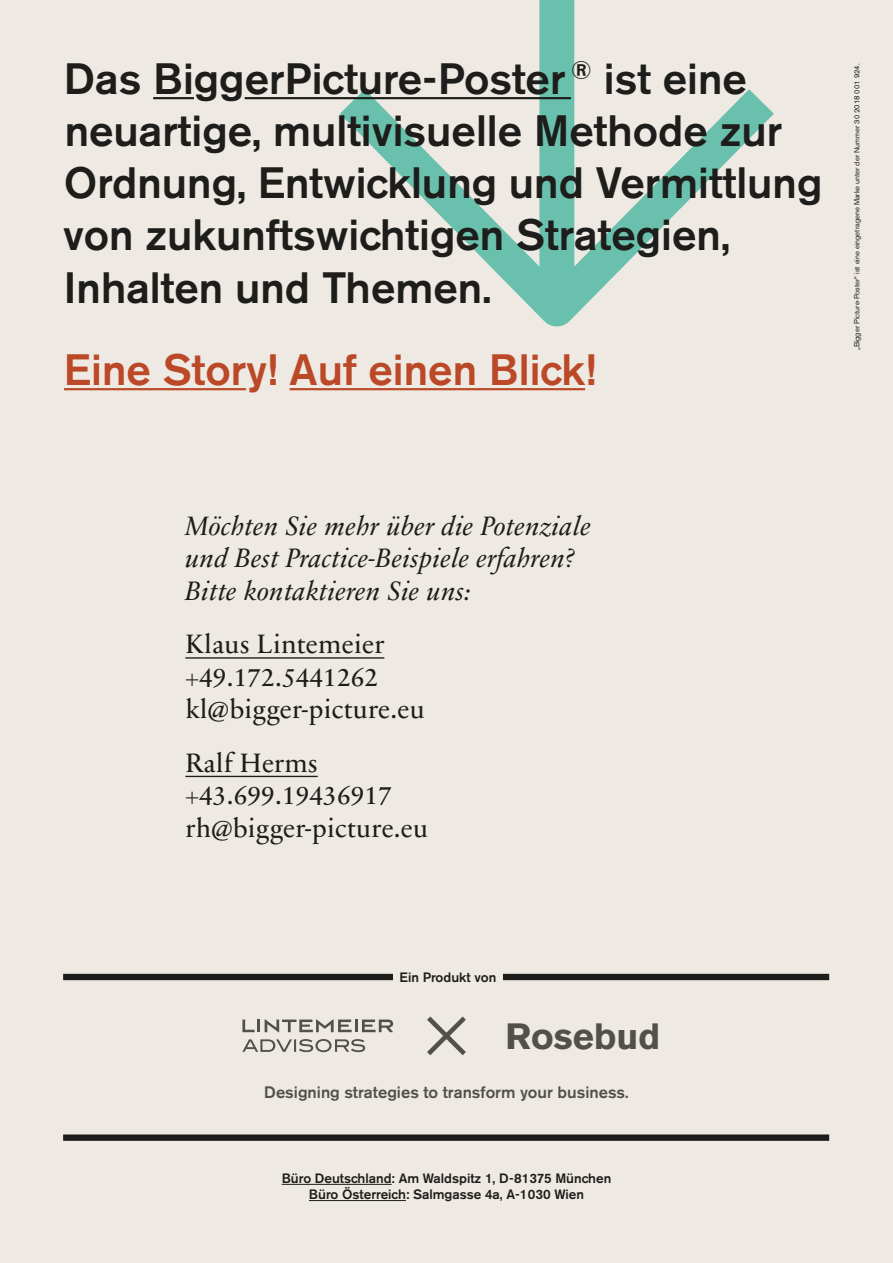
<style>
.page{position:relative;width:893px;height:1263px;background:#eee9e2}
.page>*{position:absolute;margin:0;border:0;box-sizing:border-box;transform-origin:0 0}
.t1{font:500 43.5px/52.2px "Akzidenz Grotesk BE";color:#1d1d1b}
.t2{font:500 43.5px "Akzidenz Grotesk BE";color:#bb4827}
.t3{font:700 36.3px "Akzidenz Grotesk BE";color:#525149}
.t4{font:27px/32.4px "Sabon Next LT";letter-spacing:.01em;color:#1d1d1b}
.t5{font:italic 27px/32.4px "Sabon Next LT";letter-spacing:.01em;color:#1d1d1b}
.t6{font:500 16.5px "Akzidenz Grotesk BE";color:#525149}
.t7{font:500 13.5px/16.2px "Akzidenz Grotesk BE";color:#1d1d1b;text-align:center}
.t8{font:7.5px "Akzidenz Grotesk BE";color:#1d1d1b}
.s1{font-weight:300;font-size:78px}
</style>
<div class="page">
<svg style="left:315px;top:65px;width:459px;height:262px"></svg>
<div style="left:539px;top:5px;width:35px;height:287px;background:#69c0ac"></div>
<hr style="left:185px;top:657px;width:199px;height:2px;background:#1d1d1b">
<hr style="left:185px;top:776px;width:133px;height:1px;background:#1d1d1b">
<hr style="left:282px;top:1184px;width:110px;height:1px;background:#1d1d1b">
<hr style="left:309px;top:1200px;width:97px;height:1px;background:#1d1d1b">
<hr style="left:153px;top:97px;width:41px;height:2px;background:#1d1d1b">
<hr style="left:245px;top:97px;width:326px;height:2px;background:#1d1d1b">
<hr style="left:64px;top:388px;width:182px;height:2px;background:#bb4827">
<hr style="left:290px;top:388px;width:295px;height:2px;background:#bb4827">
<div style="left:66px;top:974px;width:760px;height:6px;background:#1d1d1b"></div>
<div style="left:66px;top:1134px;width:760px;height:7px;background:#1d1d1b"></div>
<svg style="left:242px;top:1019px;width:151px;height:13px"></svg>
<svg style="left:242px;top:1039px;width:123px;height:13px"></svg>
<div style="left:393px;top:968px;width:110px;height:17px;background:#eee9e2"></div>
<p class="t1" style="left:63px;top:52px;width:761px">Das BiggerPicture-Poster <sup>®</sup> ist eine neuartige, multivisuelle Methode zur Ordnung, Entwicklung und Vermittlung von zukunftswichtigen Strategien, Inhalten und Themen.</p>
<p class="t2" style="left:64px;top:343px;width:533px">Eine Story! Auf einen Blick!</p>
<p class="t8" style="left:852px;top:350px;width:288px;rotate:-90deg">„Bigger Picture-Poster“ ist eine eingetragene Marke unter der Nummer 30 2018 001 924.</p>
<p class="t5" style="left:185px;top:510px;width:407px">Möchten Sie mehr über die Potenziale und Best Practice-Beispiele erfahren?<br>Bitte kontaktieren Sie uns:</p>
<p class="t4" style="left:185px;top:628px;width:241px">Klaus Lintemeier +49.172.5441262 kl@bigger-picture.eu</p>
<p class="t4" style="left:185px;top:747px;width:244px">Ralf Herms +43.699.19436917 rh@bigger-picture.eu</p>
<p class="t7" style="left:400px;top:969px;width:98px">Ein Produkt von</p>
<p class="t3" style="left:420px;top:1016px;width:241px"><span class="s1">×</span> Rosebud</p>
<p class="t6" style="left:264px;top:1082px;width:366px">Designing strategies to transform your business.</p>
<p class="t7" style="left:282px;top:1170px;width:331px">Büro Deutschland: Am Waldspitz 1, D-81375 München<br>Büro Österreich: Salmgasse 4a, A-1030 Wien</p>
</div>
